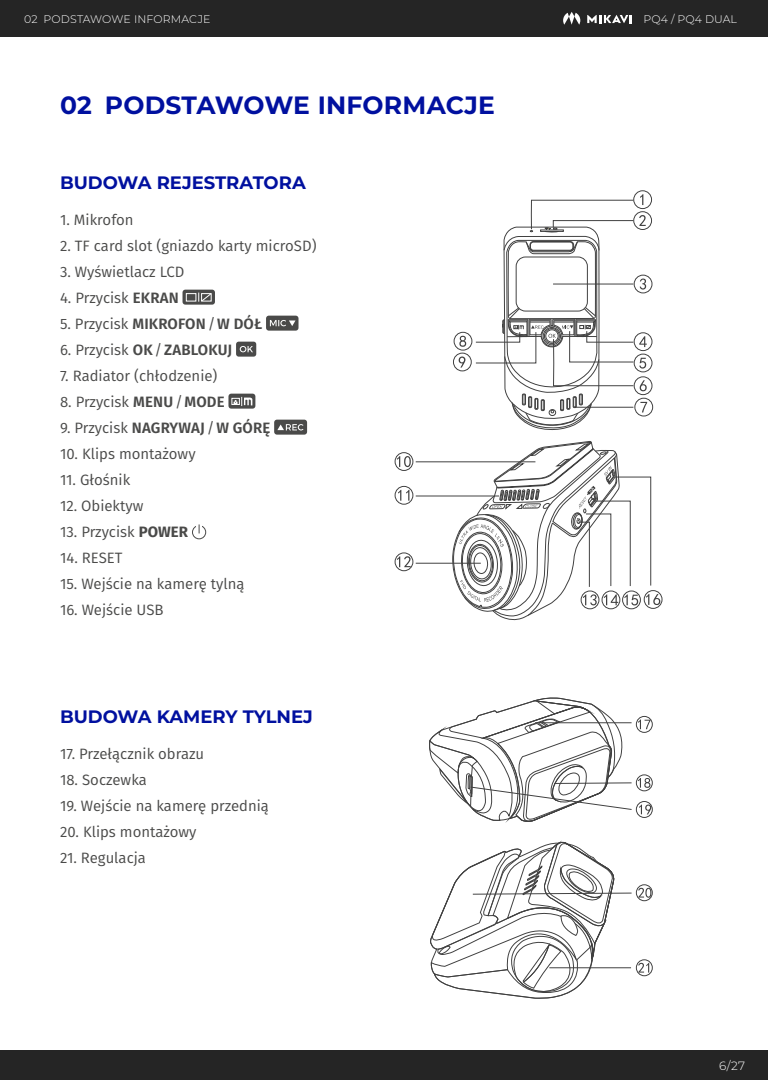
<style>
.page{position:relative;width:768px;height:1080px;background:#fff}
.page>*{position:absolute;margin:0;border:0;box-sizing:border-box;transform-origin:0 0}
.t1{font:700 25px "Montserrat";letter-spacing:.01em;color:#00109f}
.t2{font:700 18px "Montserrat";color:#00109f}
.t3{font:15px "Fira Sans";color:#4a4a49}
.t4{font:600 15px "Fira Sans";letter-spacing:.01em;color:#4a4a49}
.t5{font:300 12px "Montserrat";color:#fff}
.t6{font:300 11px "Montserrat";letter-spacing:.01em;color:#fff}
.s1{font-weight:600}
.s2{font-weight:400}
.s3{font-weight:700}
</style>
<div class="page">
<div style="left:0;top:0;width:768px;height:36px;background:#252525"></div>
<svg style="left:563px;top:12px;width:17px;height:13px"></svg>
<svg style="left:587px;top:15px;width:45px;height:8px"></svg>
<div style="left:0;top:1050px;width:768px;height:30px;background:#252525"></div>
<svg style="left:183px;top:290px;width:32px;height:15px"></svg>
<div style="left:186px;top:293px;width:10px;height:8px;background:#4a4a49;border:1px solid #fff"></div>
<svg style="left:199px;top:293px;width:13px;height:9px"></svg>
<div style="left:266px;top:316px;width:33px;height:15px;background:#4a4a49;border-radius:3px"></div>
<svg style="left:270px;top:320px;width:26px;height:6px"></svg>
<div style="left:236px;top:342px;width:20px;height:15px;background:#4a4a49;border-radius:3px"></div>
<svg style="left:240px;top:346px;width:13px;height:6px"></svg>
<div style="left:228px;top:394px;width:27px;height:15px;background:#4a4a49;border-radius:3px"></div>
<svg style="left:231px;top:396px;width:21px;height:10px"></svg>
<div style="left:274px;top:420px;width:33px;height:15px;background:#4a4a49;border-radius:3px"></div>
<svg style="left:277px;top:424px;width:26px;height:6px"></svg>
<div style="left:192px;top:525px;width:14px;height:14px;border:1px solid #4a4a49;border-radius:50%"></div>
<svg style="left:196px;top:524px;width:6px;height:10px"></svg>
<div style="left:633px;top:190px;width:19px;height:19px;border:1px solid #000;border-radius:50%"></div>
<div style="left:633px;top:211px;width:19px;height:19px;border:1px solid #000;border-radius:50%"></div>
<div style="left:634px;top:275px;width:18px;height:18px;border:1px solid #000;border-radius:50%"></div>
<div style="left:634px;top:333px;width:18px;height:18px;border:1px solid #000;border-radius:50%"></div>
<div style="left:454px;top:332px;width:18px;height:18px;border:1px solid #000;border-radius:50%"></div>
<svg style="left:459px;top:336px;width:7px;height:11px"></svg>
<div style="left:635px;top:398px;width:18px;height:18px;border:1px solid #000;border-radius:50%"></div>
<div style="left:634px;top:377px;width:18px;height:18px;border:1px solid #000;border-radius:50%"></div>
<div style="left:634px;top:354px;width:18px;height:18px;border:1px solid #000;border-radius:50%"></div>
<div style="left:453px;top:353px;width:19px;height:18px;border:1px solid #000;border-radius:50%"></div>
<svg style="left:459px;top:357px;width:6px;height:11px"></svg>
<div style="left:395px;top:452px;width:18px;height:19px;border:1px solid #000;border-radius:50%"></div>
<svg style="left:397px;top:456px;width:14px;height:11px"></svg>
<div style="left:395px;top:486px;width:18px;height:18px;border:1px solid #000;border-radius:50%"></div>
<svg style="left:398px;top:490px;width:11px;height:11px"></svg>
<div style="left:395px;top:553px;width:18px;height:18px;border:1px solid #000;border-radius:50%"></div>
<svg style="left:397px;top:556px;width:14px;height:11px"></svg>
<hr style="left:416px;top:563px;width:65px;height:1px;background:#000">
<hr style="left:416px;top:496px;width:83px;height:1px;background:#000">
<hr style="left:416px;top:462px;width:119px;height:1px;background:#000">
<div style="left:644px;top:590px;width:18px;height:19px;border:1px solid #000;border-radius:50%"></div>
<svg style="left:475px;top:194px;width:172px;height:236px"></svg>
<svg style="left:452px;top:441px;width:208px;height:180px"></svg>
<div style="left:636px;top:716px;width:17px;height:17px;border:1px solid #000;border-radius:50%"></div>
<svg style="left:638px;top:720px;width:13px;height:9px"></svg>
<div style="left:636px;top:775px;width:17px;height:16px;border:1px solid #000;border-radius:50%"></div>
<svg style="left:638px;top:778px;width:12px;height:10px"></svg>
<div style="left:636px;top:801px;width:17px;height:17px;border:1px solid #000;border-radius:50%"></div>
<svg style="left:639px;top:805px;width:12px;height:9px"></svg>
<svg style="left:429px;top:697px;width:203px;height:125px"></svg>
<div style="left:636px;top:885px;width:17px;height:16px;border:1px solid #000;border-radius:50%"></div>
<svg style="left:638px;top:888px;width:13px;height:10px"></svg>
<div style="left:636px;top:960px;width:17px;height:16px;border:1px solid #000;border-radius:50%"></div>
<svg style="left:638px;top:963px;width:11px;height:10px"></svg>
<svg style="left:430px;top:842px;width:202px;height:157px"></svg>
<hr style="left:549px;top:968px;width:82px;height:1px;background:#000">
<p class="t6" style="left:24px;top:12px;width:188px">02 PODSTAWOWE INFORMACJE</p>
<h1 class="t1" style="left:60px;top:87px;width:437px">02 PODSTAWOWE INFORMACJE</h1>
<p class="t2" style="left:60px;top:170px;width:247px">BUDOWA REJESTRATORA</p>
<p class="t3" style="left:60px;top:209px;width:75px">1. Mikrofon</p>
<p class="t3" style="left:60px;top:235px;width:258px">2. TF card slot (gniazdo karty microSD)</p>
<p class="t3" style="left:60px;top:261px;width:126px">3. Wyświetlacz LCD</p>
<p class="t3" style="left:60px;top:287px;width:120px">4. Przycisk <span class="s1">EKRAN</span></p>
<p class="t4" style="left:60px;top:312px;width:204px"><span class="s2">5. Przycisk</span> MIKROFON <span class="s2">/</span> W DÓŁ</p>
<p class="t3" style="left:60px;top:339px;width:174px">6. Przycisk <span class="s1">OK</span> / <span class="s1">ZABLOKUJ</span></p>
<p class="t3" style="left:60px;top:365px;width:159px">7. Radiator (chłodzenie)</p>
<p class="t3" style="left:60px;top:391px;width:166px">8. Przycisk <span class="s1">MENU</span> / <span class="s1">MODE</span></p>
<p class="t4" style="left:60px;top:416px;width:212px"><span class="s2">9. Przycisk</span> NAGRYWAJ <span class="s2">/</span> W GÓRĘ</p>
<p class="t3" style="left:60px;top:443px;width:137px">10. Klips montażowy</p>
<p class="t3" style="left:60px;top:469px;width:72px">11. Głośnik</p>
<p class="t3" style="left:60px;top:495px;width:85px">12. Obiektyw</p>
<p class="t3" style="left:60px;top:521px;width:129px">13. Przycisk <span class="s3">POWER</span></p>
<p class="t3" style="left:60px;top:547px;width:64px">14. RESET</p>
<p class="t3" style="left:60px;top:573px;width:186px">15. Wejście na kamerę tylną</p>
<p class="t3" style="left:60px;top:599px;width:105px">16. Wejście USB</p>
<p class="t2" style="left:60px;top:704px;width:255px">BUDOWA KAMERY TYLNEJ</p>
<p class="t3" style="left:60px;top:743px;width:146px">17. Przełącznik obrazu</p>
<p class="t3" style="left:60px;top:769px;width:88px">18. Soczewka</p>
<p class="t3" style="left:60px;top:795px;width:210px">19. Wejście na kamerę przednią</p>
<p class="t3" style="left:60px;top:821px;width:138px">20. Klips montażowy</p>
<p class="t3" style="left:60px;top:847px;width:87px">21. Regulacja</p>
<p class="t6" style="left:643px;top:12px;width:95px">PQ4 / PQ4 DUAL</p>
<p class="t5" style="left:719px;top:1057px;width:27px">6/27</p>
</div>
